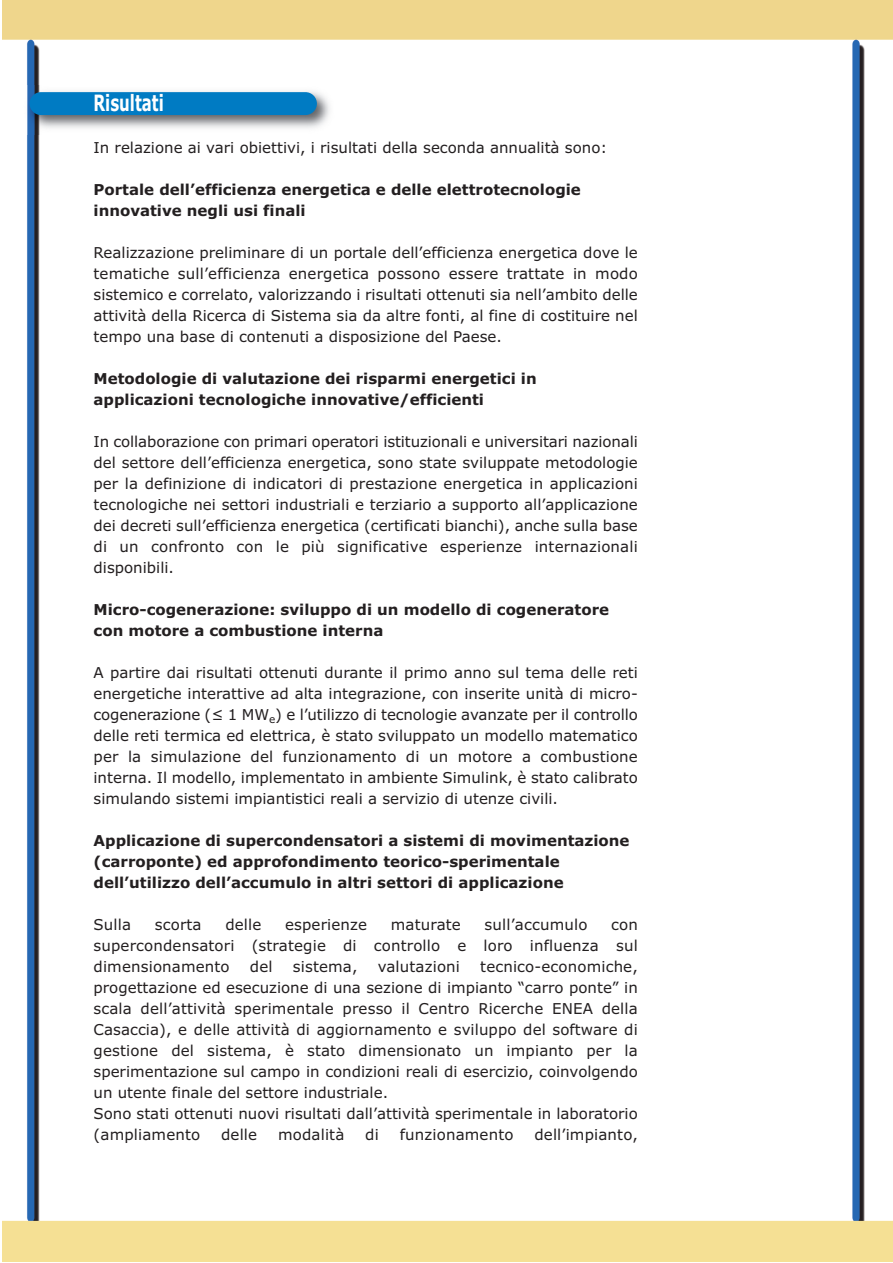
<style>
.page{position:relative;width:893px;height:1263px;background:#fff}
.page>*{position:absolute;margin:0;border:0;box-sizing:border-box;transform-origin:0 0}
.t1{font:700 22.5px "Verdana";color:#fff;scale:.67 1}
.t2{font:15px/21px "Verdana";color:#231f20;text-align:justify}
.t3{font:700 15px/21px "Verdana";color:#231f20}
</style>
<div class="page">
<img style="left:3px;top:0;width:890px;height:1261px">
<img style="left:23px;top:85px;width:313px;height:50px">
<div style="left:30px;top:92px;width:287px;height:23px;background:#007bc3;border-radius:11px"></div>
<h1 class="t1" style="left:94px;top:90px;width:107px">Risultati</h1>
<p class="t2" style="left:94px;top:137px;width:515px">In relazione ai vari obiettivi, i risultati della seconda annualità sono:</p>
<p class="t3" style="left:94px;top:179px;width:489px">Portale dell’efficienza energetica e delle elettrotecnologie innovative negli usi finali</p>
<p class="t2" style="left:94px;top:242px;width:546px">Realizzazione preliminare di un portale dell’efficienza energetica dove le tematiche sull’efficienza energetica possono essere trattate in modo sistemico e correlato, valorizzando i risultati ottenuti sia nell’ambito delle attività della Ricerca di Sistema sia da altre fonti, al fine di costituire nel tempo una base di contenuti a disposizione del Paese.</p>
<p class="t3" style="left:94px;top:368px;width:445px">Metodologie di valutazione dei risparmi energetici in applicazioni tecnologiche innovative/efficienti</p>
<p class="t2" style="left:94px;top:431px;width:546px">In collaborazione con primari operatori istituzionali e universitari nazionali del settore dell’efficienza energetica, sono state sviluppate metodologie per la definizione di indicatori di prestazione energetica in applicazioni tecnologiche nei settori industriali e terziario a supporto all’applicazione dei decreti sull’efficienza energetica (certificati bianchi), anche sulla base di un confronto con le più significative esperienze internazionali disponibili.</p>
<p class="t3" style="left:94px;top:599px;width:517px">Micro-cogenerazione: sviluppo di un modello di cogeneratore con motore a combustione interna</p>
<p class="t2" style="left:94px;top:662px;width:546px">A partire dai risultati ottenuti durante il primo anno sul tema delle reti energetiche interattive ad alta integrazione, con inserite unità di micro&shy;cogenerazione (≤ 1 MW<sub>e</sub>) e l’utilizzo di tecnologie avanzate per il controllo delle reti termica ed elettrica, è stato sviluppato un modello matematico per la simulazione del funzionamento di un motore a combustione interna. Il modello, implementato in ambiente Simulink, è stato calibrato simulando sistemi impiantistici reali a servizio di utenze civili.</p>
<p class="t3" style="left:94px;top:830px;width:537px">Applicazione di supercondensatori a sistemi di movimentazione (carroponte) ed approfondimento teorico-sperimentale dell’utilizzo dell’accumulo in altri settori di applicazione</p>
<p class="t2" style="left:94px;top:914px;width:39px">Sulla</p>
<p class="t2" style="left:155px;top:914px;width:48px">scorta</p>
<p class="t2" style="left:225px;top:914px;width:38px">delle</p>
<p class="t2" style="left:285px;top:914px;width:84px">esperienze</p>
<p class="t2" style="left:391px;top:914px;width:72px">maturate</p>
<p class="t2" style="left:485px;top:914px;width:104px">sull’accumulo</p>
<p class="t2" style="left:94px;top:914px;width:546px;text-indent:518px">con supercondensatori (strategie di controllo e loro influenza sul dimensionamento</p>
<p class="t2" style="left:94px;top:956px;width:546px;text-align:left;text-indent:387px">tecnico-economiche, progettazione ed esecuzione di una sezione di impianto “carro ponte” in scala dell’attività sperimentale presso il Centro Ricerche ENEA della Casaccia), e delle attività di aggiornamento e sviluppo del software di gestione del sistema, è stato dimensionato un impianto per la sperimentazione sul campo in condizioni reali di esercizio, coinvolgendo un utente finale del settore industriale.<br>Sono stati ottenuti nuovi risultati dall’attività sperimentale in laboratorio (ampliamento</p>
<p class="t2" style="left:250px;top:956px;width:24px">del</p>
<p class="t2" style="left:293px;top:956px;width:66px">sistema,</p>
<p class="t2" style="left:378px;top:956px;width:84px">valutazioni</p>
<p class="t2" style="left:221px;top:1124px;width:38px">delle</p>
<p class="t2" style="left:278px;top:1124px;width:68px">modalità</p>
<p class="t2" style="left:365px;top:1124px;width:15px">di</p>
<p class="t2" style="left:400px;top:1124px;width:115px">funzionamento</p>
<p class="t2" style="left:534px;top:1124px;width:105px">dell’impianto,</p>
</div>
